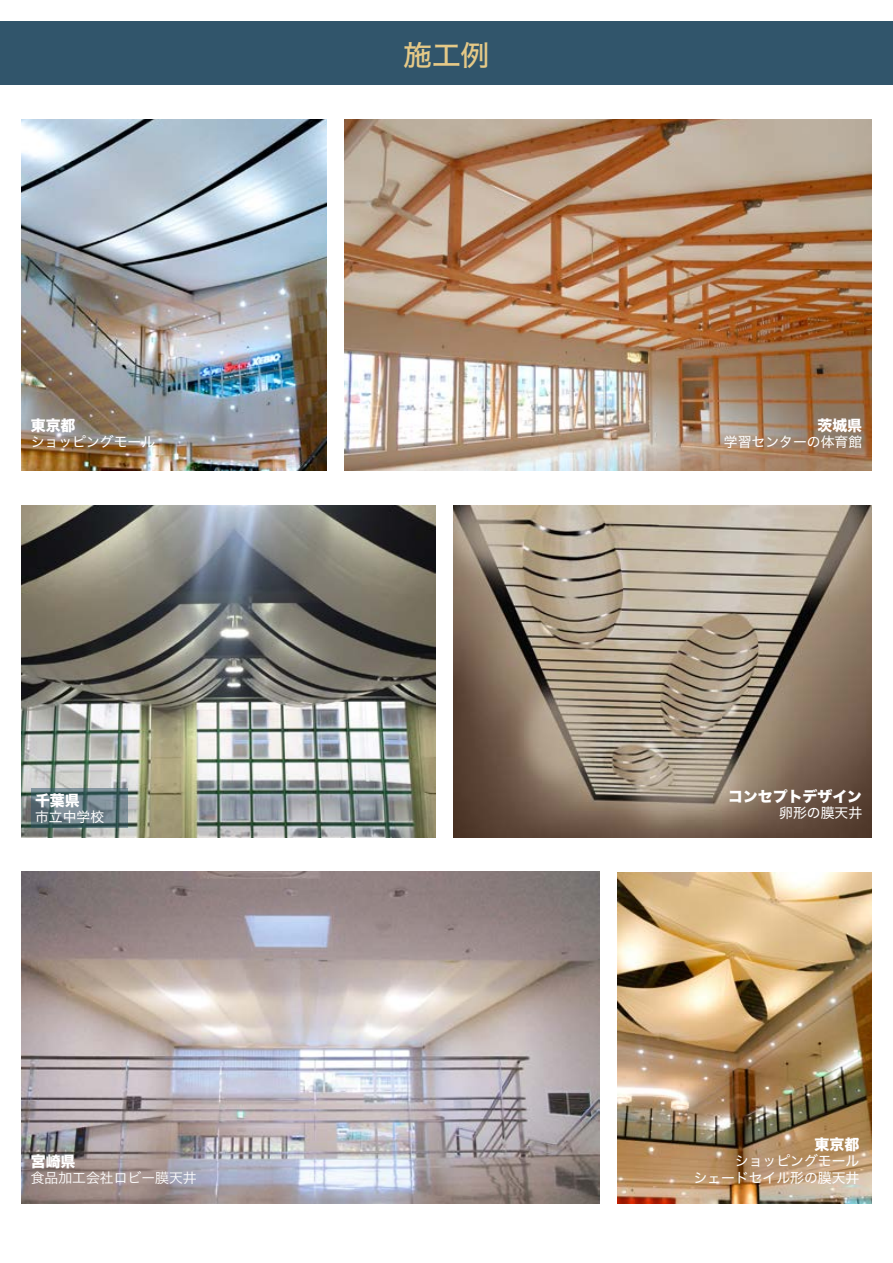
<style>
.page{position:relative;width:893px;height:1263px;background:#fff}
.page>*{position:absolute;margin:0;border:0;box-sizing:border-box;transform-origin:0 0}
.t1{font:28.65px "Hiragino Sans W5";color:#e5c987}
.t2{font:14.85px "Hiragino Sans W8";color:#fff}
.t3{font:13.8px/17px "Hiragino Sans W4";color:#fff;text-align:right}
.t4{font:13.8px "Hiragino Sans W3";color:#fff}
</style>
<div class="page">
<div style="left:0;top:21px;width:893px;height:64px;background:#31556b"></div>
<img style="left:21px;top:119px;width:305px;height:352px">
<img style="left:344px;top:119px;width:528px;height:352px">
<img style="left:21px;top:506px;width:414px;height:331px">
<img style="left:454px;top:506px;width:418px;height:331px">
<img style="left:617px;top:872px;width:255px;height:331px">
<img style="left:21px;top:872px;width:578px;height:331px">
<svg style="left:31px;top:788px;width:97px;height:40px;background:#63797f"></svg>
<p class="t2" style="left:31px;top:417px;width:46px">東京都</p>
<p class="t3" style="left:31px;top:432px;width:126px">ショッピングモール</p>
<p class="t2" style="left:35px;top:792px;width:46px">千葉県</p>
<p class="t3" style="left:35px;top:807px;width:71px">市立中学校</p>
<p class="t2" style="left:31px;top:1153px;width:46px">宮崎県</p>
<p class="t4" style="left:31px;top:1165px;width:167px">食品加工会社ロビー膜天井</p>
<h1 class="t1" style="left:403px;top:30px;width:88px">施工例</h1>
<p class="t2" style="left:817px;top:417px;width:46px">茨城県</p>
<p class="t3" style="left:724px;top:432px;width:140px">学習センターの体育館</p>
<p class="t2" style="left:728px;top:788px;width:135px">コンセプトデザイン</p>
<p class="t3" style="left:779px;top:803px;width:84px">卵形の膜天井</p>
<p class="t2" style="left:815px;top:1136px;width:46px">東京都</p>
<p class="t3" style="left:693px;top:1151px;width:167px">ショッピングモール<br>シェードセイル形の膜天井</p>
</div>
